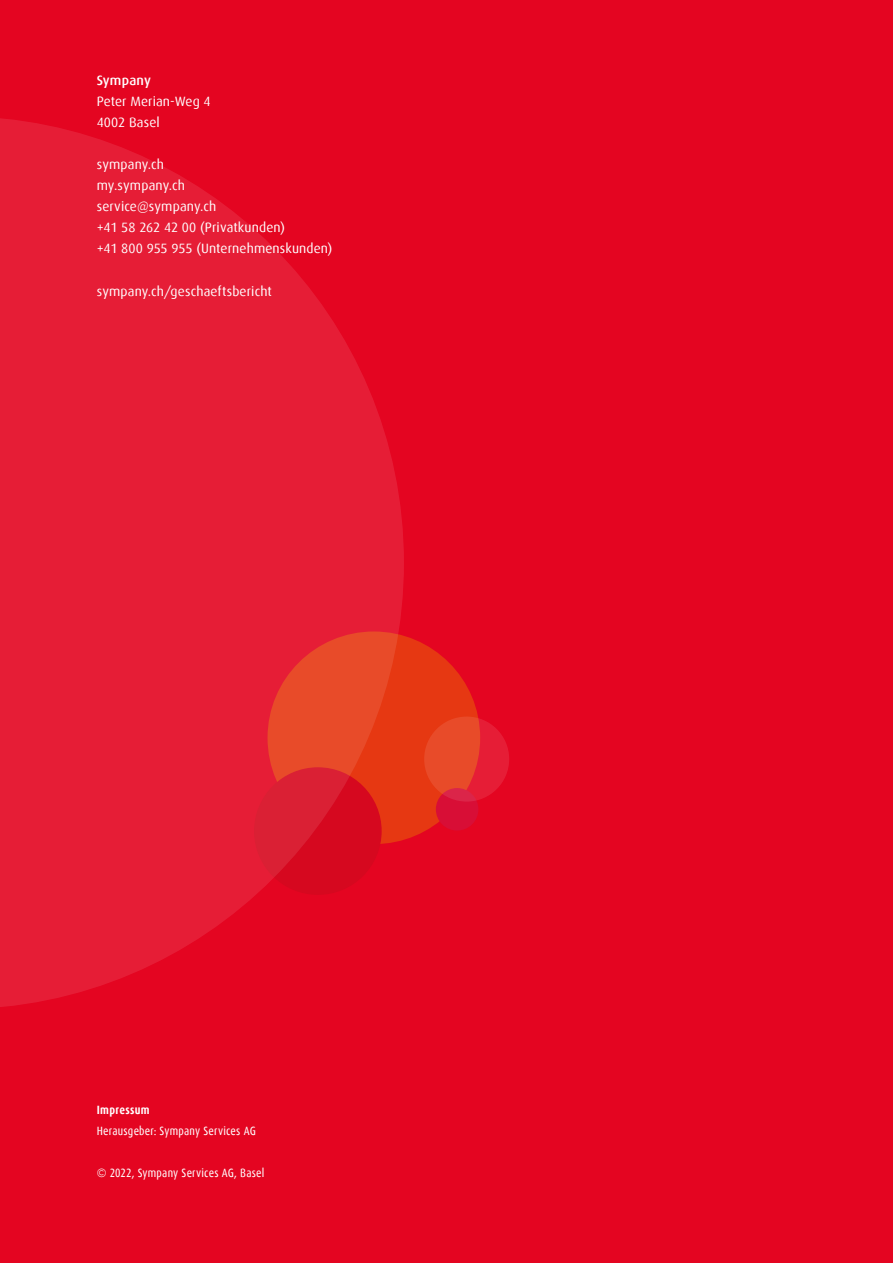
<style>
.page{position:relative;width:893px;height:1263px;background:#e40521}
.page>*{position:absolute;margin:0;border:0;box-sizing:border-box;transform-origin:0 0}
.t1{font:13.5px/21px "Dax";letter-spacing:.01em;color:#fff}
.t2{font:500 13.5px "Dax";letter-spacing:.015em;color:#fff}
.t3{font:12px "Dax Condensed";letter-spacing:.02em;color:#fff}
.t4{font:700 12px "Dax Condensed";letter-spacing:.03em;color:#fff}
</style>
<div class="page">
<div style="left:268px;top:631px;width:212px;height:213px;background:#e63812;border-radius:50%"></div>
<div style="left:436px;top:788px;width:42px;height:42px;background:#d80e36;border-radius:50%"></div>
<svg style="left:0;top:118px;width:404px;height:889px;fill:#e61d36"></svg>
<svg style="left:424px;top:716px;width:85px;height:85px;background:#e6382e"></svg>
<p class="t2" style="left:97px;top:73px;width:56px">Sympany</p>
<p class="t1" style="left:97px;top:91px;width:115px">Peter Merian-Weg 4<br>4002 Basel</p>
<p class="t1" style="left:97px;top:154px;width:237px">sympany.ch<br>my.sympany.ch<br>service@sympany.ch<br>+41 58 262 42 00 (Privatkunden)<br>+41 800 955 955 (Unternehmenskunden)</p>
<p class="t1" style="left:97px;top:280px;width:177px">sympany.ch/geschaeftsbericht</p>
<p class="t4" style="left:97px;top:1103px;width:55px">Impressum</p>
<p class="t3" style="left:97px;top:1124px;width:161px">Herausgeber: Sympany Services AG</p>
<p class="t3" style="left:97px;top:1166px;width:169px">© 2022, Sympany Services AG, Basel</p>
</div>
